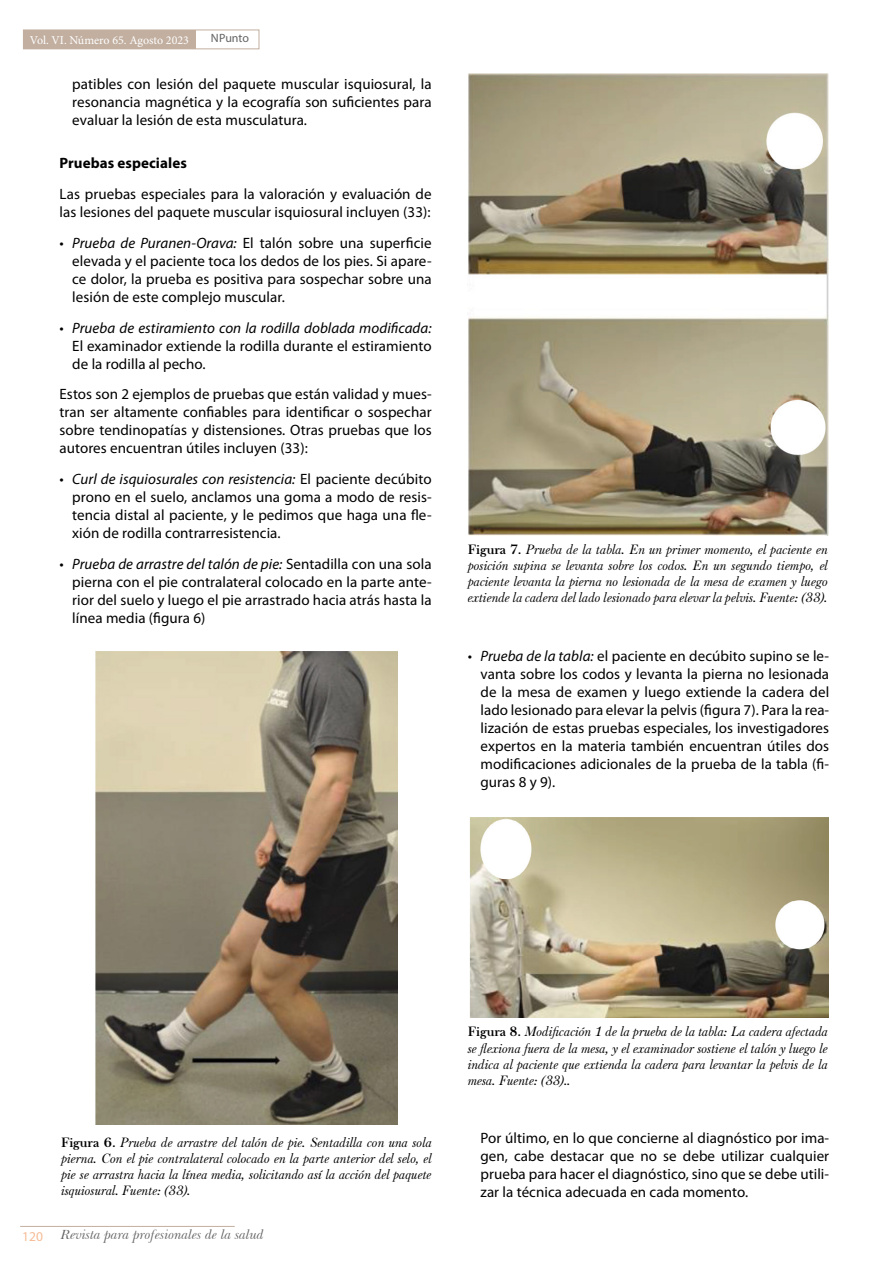
<style>
.page{position:relative;width:893px;height:1263px;background:#fff}
.page>*{position:absolute;margin:0;border:0;box-sizing:border-box;transform-origin:0 0}
.t1{font:15px/18px "Myriad Pro";letter-spacing:.005em;color:#000;text-align:justify}
.t2{font:italic 15px "Myriad Pro";letter-spacing:.005em;color:#000}
.t3{font:700 15px "Myriad Pro";letter-spacing:.005em;color:#000}
.t4{font:italic 13.5px/16.2px "Baskerville F";color:#000;text-align:justify}
.t5{font:italic 13.5px "Baskerville BT";color:#646363}
.t6{font:13.5px "Myriad Pro";color:#f6bc96}
.t7{font:12px "Minion Pro";letter-spacing:-.005em;color:#fff}
.t8{font:12px "Myriad Pro";letter-spacing:-.005em;color:#646363}
.s1{font-style:italic}
.s2{font-weight:700;font-style:normal}
</style>
<div class="page">
<div style="left:23px;top:30px;width:236px;height:19px;border:1px solid #c2afa0"></div>
<div style="left:23px;top:30px;width:173px;height:19px;background:#c2afa0"></div>
<hr style="left:20px;top:1226px;width:215px;height:1px;background:#c2afa0">
<img style="left:96px;top:651px;width:301px;height:474px">
<img style="left:467px;top:74px;width:361px;height:461px">
<img style="left:469px;top:818px;width:359px;height:200px">
<p class="t7" style="left:30px;top:32px;width:161px">Vol. VI. Número 65. Agosto 2023</p>
<p class="t8" style="left:211px;top:30px;width:40px">NPunto</p>
<p class="t1" style="left:72px;top:75px;width:361px">patibles con lesión del paquete muscular isquiosural, la resonancia magnética y la ecografía son suficientes para evaluar la lesión de esta musculatura.</p>
<p class="t3" style="left:60px;top:155px;width:129px">Pruebas especiales</p>
<p class="t1" style="left:60px;top:185px;width:374px">Las pruebas especiales para la valoración y evaluación de las lesiones del paquete muscular isquiosural incluyen (33):</p>
<p class="t1" style="left:72px;top:234px;width:361px;text-indent:-13px"><span class="s1">• Prueba de Puranen-Orava:</span> El talón sobre una superficie elevada y el paciente toca los dedos de los pies. Si apare&shy;ce dolor, la prueba es positiva para sospechar sobre una lesión de este complejo muscular.</p>
<p class="t2" style="left:60px;top:318px;width:374px">• Prueba de estiramiento con la rodilla doblada modificada:</p>
<p class="t1" style="left:72px;top:336px;width:361px">El examinador extiende la rodilla durante el estiramiento de la rodilla al pecho.</p>
<p class="t1" style="left:60px;top:385px;width:374px">Estos son 2 ejemplos de pruebas que están validad y mues&shy;tran ser altamente confiables para identificar o sospechar sobre tendinopatías y distensiones. Otras pruebas que los autores encuentran útiles incluyen (33):</p>
<p class="t1" style="left:72px;top:470px;width:361px;text-indent:-13px"><span class="s1">• Curl de isquiosurales con resistencia:</span> El paciente decúbito prono en el suelo, anclamos una goma a modo de resis&shy;tencia distal al paciente, y le pedimos que haga una fle&shy;xión de rodilla contrarresistencia.</p>
<p class="t1" style="left:72px;top:555px;width:361px;text-indent:-13px"><span class="s1">• Prueba de arrastre del talón de pie:</span> Sentadilla con una sola pierna con el pie contralateral colocado en la parte ante&shy;rior del suelo y luego el pie arrastrado hacia atrás hasta la línea media (figura 6)</p>
<p class="t4" style="left:468px;top:541px;width:362px"><span class="s2">Figura 7.</span> Prueba de la tabla. En un primer momento, el paciente en posición supina se levanta sobre los codos. En un segundo tiempo, el paciente levanta la pierna no lesionada de la mesa de examen y luego extiende la cadera del lado lesionado para elevar la pelvis. Fuente: (33).</p>
<p class="t1" style="left:480px;top:647px;width:350px;text-indent:-13px"><span class="s1">• Prueba de la tabla:</span> el paciente en decúbito supino se le&shy;vanta sobre los codos y levanta la pierna no lesionada de la mesa de examen y luego extiende la cadera del lado lesionado para elevar la pelvis (figura 7). Para la rea&shy;lización de estas pruebas especiales, los investigadores expertos en la materia también encuentran útiles dos modificaciones adicionales de la prueba de la tabla (fi&shy;guras 8 y 9).</p>
<p class="t4" style="left:61px;top:1134px;width:372px"><span class="s2">Figura 6.</span> Prueba de arrastre del talón de pie. Sentadilla con una sola pierna. Con el pie contralateral colocado en la parte anterior del selo, el pie se arrastra hacia la línea media, solicitando así la acción del paquete isquiosural. Fuente: (33).</p>
<p class="t6" style="left:22px;top:1228px;width:22px">120</p>
<p class="t5" style="left:61px;top:1227px;width:205px">Revista para profesionales de la salud</p>
<p class="t4" style="left:468px;top:1024px;width:362px"><span class="s2">Figura 8.</span> Modificación 1 de la prueba de la tabla: La cadera afectada se flexiona fuera de la mesa, y el examinador sostiene el talón y luego le indica al paciente que extienda la cadera para levantar la pelvis de la mesa. Fuente: (33)..</p>
<p class="t1" style="left:480px;top:1129px;width:350px">Por último, en lo que concierne al diagnóstico por ima&shy;gen, cabe destacar que no se debe utilizar cualquier prueba para hacer el diagnóstico, sino que se debe utili&shy;zar la técnica adecuada en cada momento.</p>
</div>
